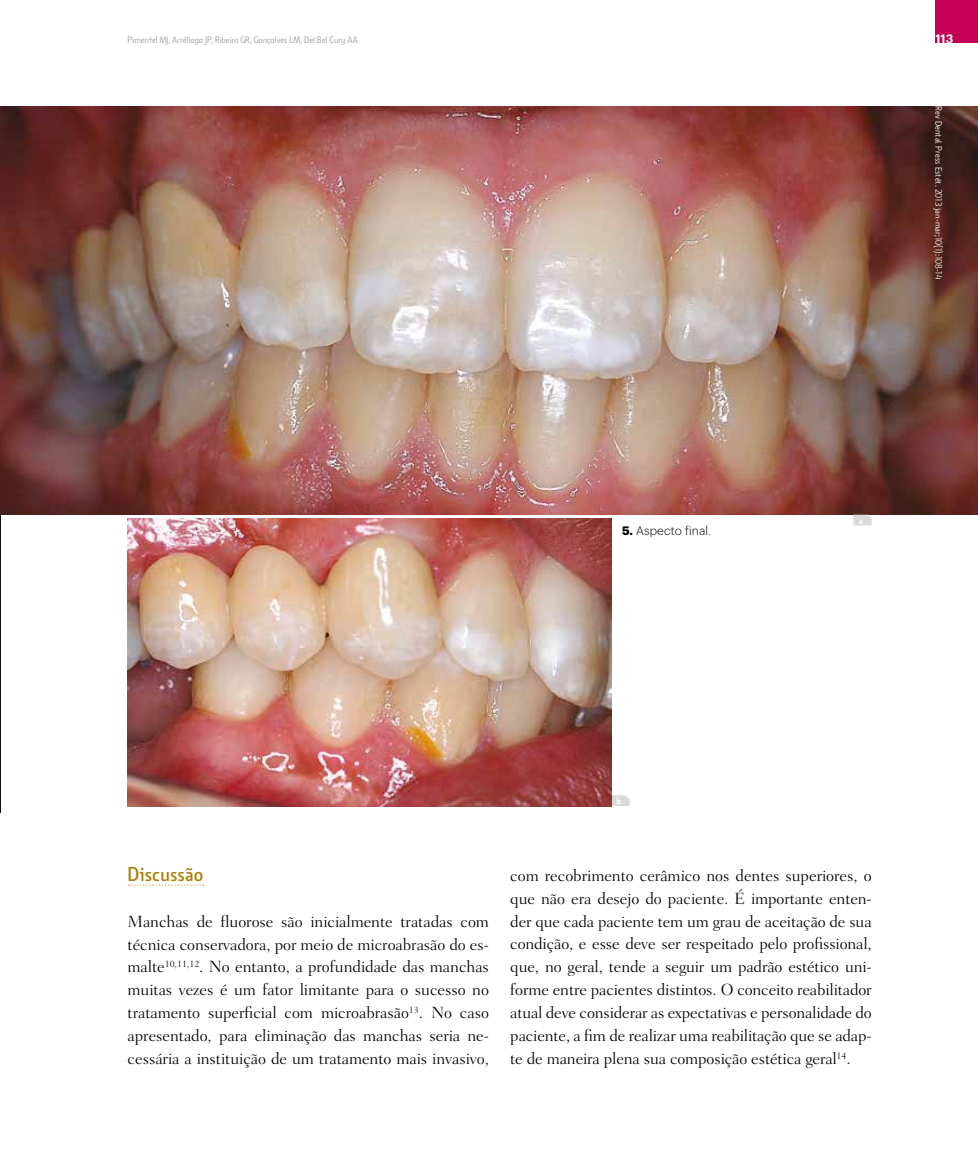
<style>
.page{position:relative;width:978px;height:1174px;background:#fff}
.page>*{position:absolute;margin:0;border:0;box-sizing:border-box;transform-origin:0 0}
.t1{font:600 19.5px "Botanika";color:#ab7c00}
.t2{font:300 16.5px/23px "Fairfield LT Std";letter-spacing:-.005em;color:#000;text-align:justify}
.t3{font:300 12px "Graphik";letter-spacing:.01em;color:#000}
.t4{font:600 12px "Graphik";color:#fff}
.t5{font:9px "Botanika Lite Alt";color:#9d9d9c}
.t6{font:9px "Botanika Lite";letter-spacing:.01em;color:#fff}
.t7{font:700 9px "Botanika";color:#fff}
.s1{font-weight:700}
</style>
<div class="page">
<div style="left:935px;top:0;width:43px;height:43px;background:#c30055"></div>
<img style="left:0;top:514px;width:1px;height:298px">
<img style="left:0;top:106px;width:978px;height:408px">
<svg style="left:611px;top:795px;width:19px;height:11px"></svg>
<img style="left:128px;top:519px;width:483px;height:287px">
<svg style="left:128px;top:884px;width:76px;height:2px"></svg>
<svg style="left:853px;top:514px;width:19px;height:11px"></svg>
<p class="t5" style="left:128px;top:34px;width:232px">Pimentel MJ, Arréllaga JP, Ribeiro GR, Gonçalves LM, Del Bel Cury AA</p>
<p class="t4" style="left:935px;top:29px;width:19px">113</p>
<p class="t3" style="left:622px;top:522px;width:91px"><span class="s1">5.</span> Aspecto final.</p>
<p class="t6" style="left:944px;top:106px;width:174px;rotate:90deg">Rev Dental Press Estét. 2013 jan-mar;10(1):108-14</p>
<p class="t7" style="left:859px;top:515px;width:6px">a</p>
<p class="t7" style="left:617px;top:795px;width:6px">b</p>
<p class="t1" style="left:128px;top:862px;width:77px">Discussão</p>
<p class="t2" style="left:128px;top:909px;width:363px">Manchas de fluorose são inicialmente tratadas com técnica conservadora, por meio de microabrasão do es&shy;malte<sup>10,11,12</sup>. No entanto, a profundidade das manchas muitas vezes é um fator limitante para o sucesso no tratamento superficial com microabrasão<sup>13</sup>. No caso apresentado, para eliminação das manchas seria ne&shy;cessária a instituição de um tratamento mais invasivo,</p>
<p class="t2" style="left:510px;top:863px;width:363px">com recobrimento cerâmico nos dentes superiores, o que não era desejo do paciente. É importante enten&shy;der que cada paciente tem um grau de aceitação de sua condição, e esse deve ser respeitado pelo profissional, que, no geral, tende a seguir um padrão estético uni&shy;forme entre pacientes distintos. O conceito reabilitador atual deve considerar as expectativas e personalidade do paciente, a fim de realizar uma reabilitação que se adap&shy;te de maneira plena sua composição estética geral<sup>14</sup>.</p>
</div>
